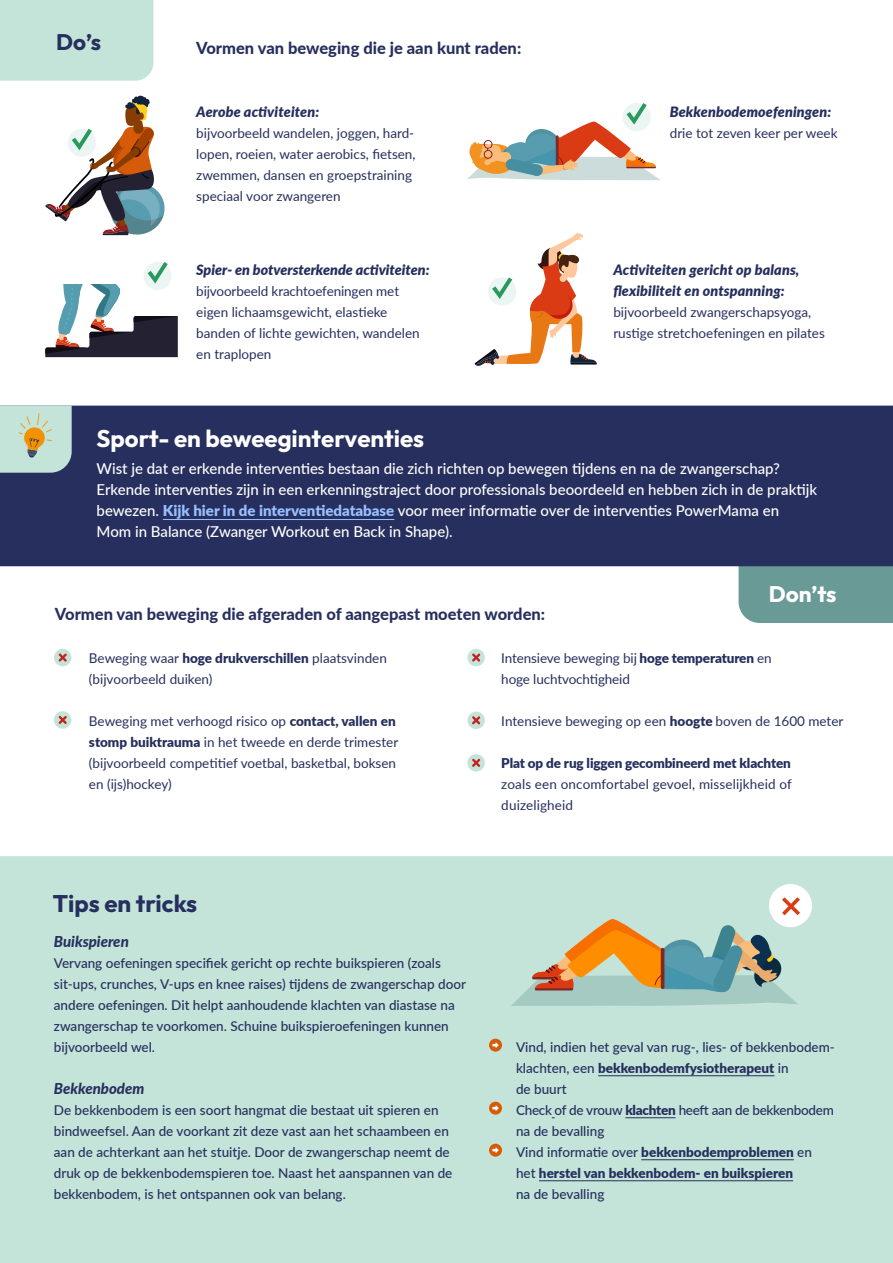
<style>
.page{position:relative;width:893px;height:1263px;background:#fff}
.page>*{position:absolute;margin:0;border:0;box-sizing:border-box;transform-origin:0 0}
.t1{font:100 24px "Outfit";color:#fff}
.t2{font:100 24px "Outfit";color:#262f5d}
.t3{font:100 22.5px "Outfit";color:#fff}
.t4{font:100 22.5px "Outfit";color:#262f5d}
.t5{font:800 16.5px "Lato";color:#262f5d}
.t6{font:500 15px/21px "Lato";color:#fff}
.t7{font:italic 800 15px "Lato";color:#262f5d}
.t8{font:italic 900 14.25px/21px "Lato";letter-spacing:.01em;color:#262f5d}
.t9{font:500 13.5px/21px "Lato";color:#262f5d}
.t10{font:13.5px/21px "Lato";color:#262f5d}
.t11{font:900 13.5px "Lato";letter-spacing:-.01em;color:#262f5d}
.s1{font-weight:900;color:#98bfff}
.s2{font-weight:900}
</style>
<div class="page">
<div style="left:0;top:856px;width:893px;height:407px;background:#c4e3d9"></div>
<hr style="left:598px;top:1075px;width:176px;height:1px;background:#262f5d">
<hr style="left:625px;top:1117px;width:50px;height:1px;background:#262f5d">
<hr style="left:641px;top:1159px;width:153px;height:1px;background:#262f5d">
<hr style="left:539px;top:1180px;width:254px;height:1px;background:#262f5d">
<div style="left:489px;top:1039px;width:13px;height:13px;background:#d65c08;border-radius:50%"></div>
<svg style="left:492px;top:1042px;width:7px;height:6px"></svg>
<div style="left:489px;top:1102px;width:13px;height:13px;background:#d65c08;border-radius:50%"></div>
<svg style="left:492px;top:1105px;width:7px;height:6px"></svg>
<div style="left:489px;top:1144px;width:13px;height:13px;background:#d65c08;border-radius:50%"></div>
<svg style="left:492px;top:1147px;width:7px;height:6px"></svg>
<div style="left:769px;top:884px;width:43px;height:43px;background:#fff;border-radius:50%"></div>
<svg style="left:511px;top:897px;width:289px;height:109px;background:#b5c0ab"></svg>
<div style="left:0;top:0;width:153px;height:81px;background:#c4e3d9"></div>
<svg style="left:45px;top:262px;width:133px;height:95px"></svg>
<svg style="left:475px;top:232px;width:122px;height:134px"></svg>
<svg style="left:45px;top:95px;width:120px;height:141px"></svg>
<svg style="left:467px;top:103px;width:193px;height:77px"></svg>
<div style="left:739px;top:566px;width:154px;height:57px;background:#6a9a96"></div>
<div style="left:54px;top:649px;width:17px;height:17px;background:#c4e3d9;border-radius:50%"></div>
<svg style="left:59px;top:653px;width:8px;height:9px"></svg>
<div style="left:54px;top:711px;width:17px;height:18px;background:#c4e3d9;border-radius:50%"></div>
<svg style="left:59px;top:716px;width:8px;height:8px"></svg>
<div style="left:467px;top:649px;width:18px;height:17px;background:#c4e3d9;border-radius:50%"></div>
<svg style="left:472px;top:653px;width:8px;height:9px"></svg>
<div style="left:467px;top:712px;width:18px;height:17px;background:#c4e3d9;border-radius:50%"></div>
<svg style="left:472px;top:716px;width:8px;height:8px"></svg>
<div style="left:467px;top:754px;width:18px;height:17px;background:#c4e3d9;border-radius:50%"></div>
<svg style="left:472px;top:759px;width:8px;height:8px"></svg>
<div style="left:0;top:406px;width:893px;height:160px;background:#262f5d"></div>
<hr style="left:163px;top:519px;width:231px;height:1px;background:#98bfff">
<svg style="left:0;top:406px;width:72px;height:67px;background:#c0d4c2"></svg>
<h2 class="t4" style="left:56px;top:33px;width:46px">Do’s</h2>
<p class="t5" style="left:196px;top:36px;width:327px">Vormen-van-beweging-die-je-aan-kunt-raden:</p>
<p class="t8" style="left:196px;top:101px;width:124px">Aerobe activiteiten:</p>
<p class="t10" style="left:196px;top:122px;width:221px">bijvoorbeeld wandelen, joggen, hard&shy;lopen, roeien, water aerobics, fietsen, zwemmen, dansen en groepstraining speciaal voor zwangeren</p>
<p class="t8" style="left:196px;top:258px;width:235px">Spier- en botversterkende activiteiten:</p>
<p class="t10" style="left:196px;top:280px;width:225px">bijvoorbeeld krachtoefeningen met eigen lichaamsgewicht, elastieke banden of lichte gewichten, wandelen en traplopen</p>
<h1 class="t1" style="left:97px;top:429px;width:329px">Sport- en beweeginterventies</h1>
<p class="t8" style="left:670px;top:101px;width:163px">Bekkenbodemoefeningen:</p>
<p class="t10" style="left:670px;top:124px;width:169px">drie tot zeven keer per week</p>
<p class="t8" style="left:613px;top:258px;width:188px">Activiteiten gericht op balans, flexibiliteit en ontspanning:</p>
<p class="t10" style="left:613px;top:301px;width:213px">bijvoorbeeld zwangerschapsyoga, rustige stretchoefeningen en pilates</p>
<p class="t6" style="left:97px;top:457px;width:722px">Wist je dat er erkende interventies bestaan die zich richten op bewegen tijdens en na de zwangerschap?<br>Erkende interventies zijn in een erkenningstraject door professionals beoordeeld en hebben zich in de praktijk bewezen. <span class="s1">Kijk hier in de interventiedatabase</span> voor meer informatie over de interventies PowerMama en Mom in Balance (Zwanger Workout en Back in Shape).</p>
<h2 class="t3" style="left:769px;top:586px;width:69px">Don’ts</h2>
<p class="t5" style="left:55px;top:601px;width:492px">Vormen-van-beweging-die-afgeraden-of-aangepast-moeten-worden:</p>
<p class="t10" style="left:501px;top:647px;width:272px">Intensieve beweging bij <span class="s2">hoge temperaturen</span> en hoge luchtvochtigheid</p>
<p class="t10" style="left:501px;top:710px;width:344px">Intensieve beweging op een <span class="s2">hoogte</span> boven de 1600 meter</p>
<p class="t11" style="left:501px;top:757px;width:291px">Plat op de rug liggen gecombineerd met klachten</p>
<p class="t10" style="left:501px;top:773px;width:292px">zoals een oncomfortabel gevoel, misselijkheid of duizeligheid</p>
<p class="t10" style="left:89px;top:647px;width:299px">Beweging waar <span class="s2">hoge drukverschillen</span> plaatsvinden (bijvoorbeeld duiken)</p>
<p class="t10" style="left:89px;top:710px;width:311px">Beweging met verhoogd risico op <span class="s2">contact, vallen en stomp buiktrauma</span> in het tweede en derde trimester (bijvoorbeeld competitief voetbal, basketbal, boksen en (ijs)hockey)</p>
<h1 class="t2" style="left:53px;top:890px;width:146px">Tips en tricks</h1>
<p class="t7" style="left:54px;top:935px;width:76px">Buikspieren</p>
<p class="t9" style="left:54px;top:952px;width:414px">Vervang oefeningen specifiek gericht op rechte buikspieren (zoals sit-ups, crunches, V-ups en knee raises) tijdens de zwangerschap door andere oefeningen. Dit helpt aanhoudende klachten van diastase na zwangerschap te voorkomen. Schuine buikspieroefeningen kunnen bijvoorbeeld wel.</p>
<p class="t7" style="left:54px;top:1082px;width:92px">Bekkenbodem</p>
<p class="t9" style="left:54px;top:1100px;width:400px">De bekkenbodem is een soort hangmat die bestaat uit spieren en bindweefsel. Aan de voorkant zit deze vast aan het schaambeen en aan de achterkant aan het stuitje. Door de zwangerschap neemt de druk op de bekkenbodem spieren toe. Naast het aanspannen van de bekkenbodem, is het ontspannen ook van belang.</p>
<p class="t9" style="left:516px;top:1037px;width:320px">Vind, indien het geval van rug-, lies- of bekkenbodem&shy;klachten, een <span class="s2">bekkenbodemfysiotherapeut</span> in<br>de buurt<br>Check of de vrouw <span class="s2">klachten</span> heeft aan de bekkenbodem na de bevalling<br>Vind informatie over <span class="s2">bekkenbodemproblemen</span> en<br>het <span class="s2">herstel van bekkenbodem- en buikspieren<br></span>na de bevalling</p>
</div>
